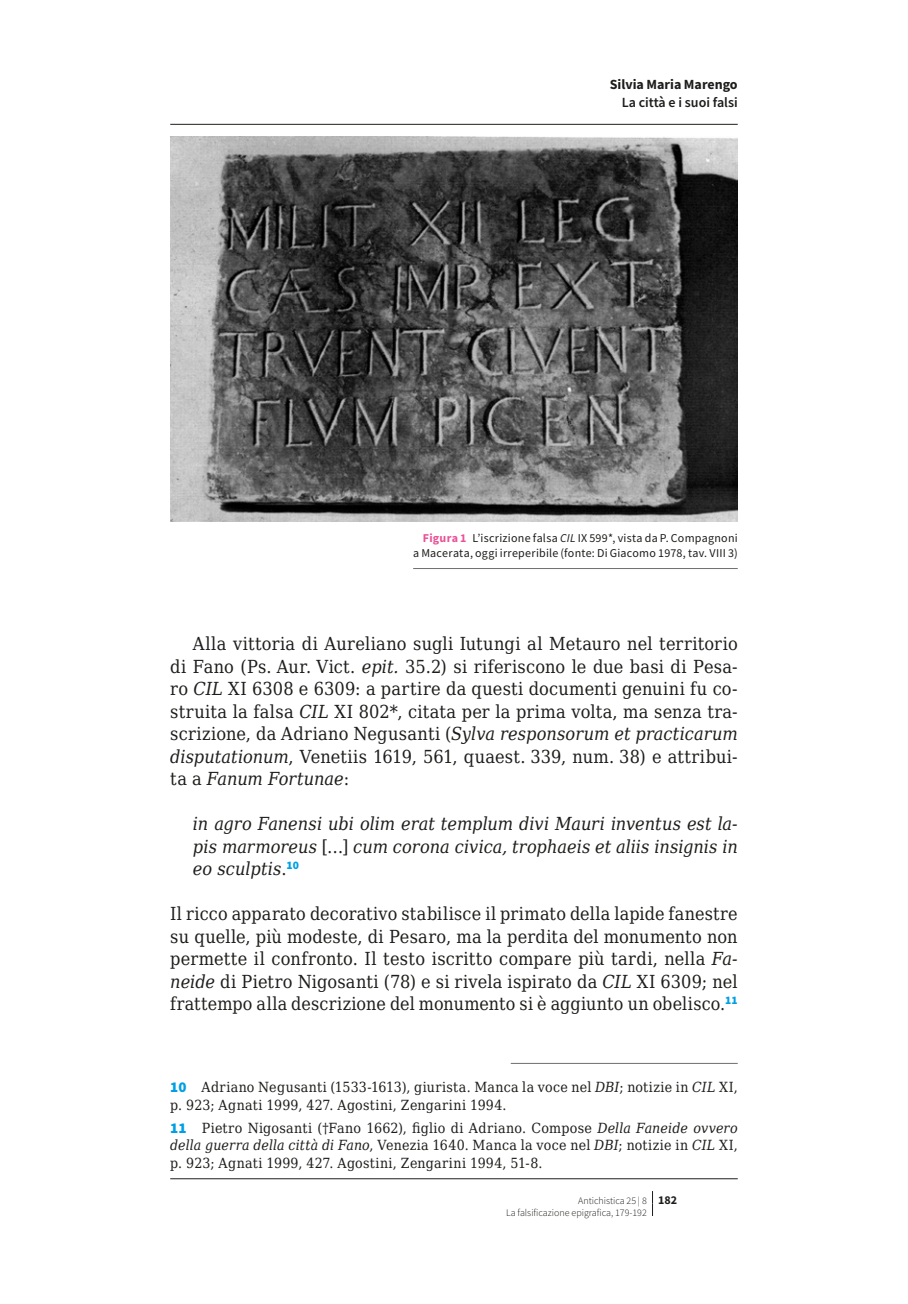
<style>
.page{position:relative;width:908px;height:1304px;background:#fff}
.page>*{position:absolute;margin:0;border:0;box-sizing:border-box;transform-origin:0 0}
.t1{font:18px/22.4px "DejaVu Serif Condensed";letter-spacing:.01em;color:#1d1d1b;text-align:justify}
.t2{font:italic 18px/22.4px "DejaVu Serif Condensed";color:#1d1d1b;text-align:justify}
.t3{font:14px/17.6px "DejaVu Serif Condensed";letter-spacing:.02em;color:#1d1d1b}
.t4{font:700 14px "Source Sans Pro";color:#1d1d1b}
.t5{font:600 14px "Source Sans Pro";color:#1d1d1b}
.t6{font:12px/15px "Source Sans Pro";letter-spacing:.02em;color:#1d1d1b;text-align:right}
.t7{font:300 10px/12.4px "Source Sans Pro";color:#1d1d1b}
.s1{font-weight:700;color:#ea5297}
.s2{font-style:italic}
.s3{font-style:normal}
.s4{font-family:"Source Sans Pro";font-weight:900;font-size:15px;color:#009fe3}
.s5{font-weight:700;font-size:12px}
</style>
<div class="page">
<svg style="left:652px;top:1191px;width:1px;height:25px"></svg>
<hr style="left:413px;top:568px;width:324px;height:1px;background:#706f6f">
<img style="left:170px;top:136px;width:567px;height:385px">
<hr style="left:510px;top:1063px;width:227px;height:1px;background:#706f6f">
<hr style="left:170px;top:124px;width:567px;height:1px;background:#1d1d1b">
<hr style="left:170px;top:1178px;width:567px;height:1px;background:#1d1d1b">
<p class="t4" style="left:609px;top:75px;width:129px">Silvia Maria Marengo</p>
<p class="t5" style="left:621px;top:94px;width:117px">La città e i suoi falsi</p>
<p class="t6" style="left:413px;top:531px;width:326px"><span class="s1">Figura 1</span> L’iscrizione falsa <span class="s2">CIL</span> IX 599*, vista da P. Compagnoni<br>a Macerata, oggi irreperibile (fonte: Di Giacomo 1978, tav. VIII 3)</p>
<p class="t1" style="left:170px;top:632px;width:568px;text-indent:23px">Alla vittoria di Aureliano sugli Iutungi al Metauro nel territorio di Fano (Ps. Aur. Vict. <span class="s2">epit.</span> 35.2) si riferiscono le due basi di Pesa&shy;ro <span class="s2">CIL</span> XI 6308 e 6309: a partire da questi documenti genuini fu co&shy;struita la falsa <span class="s2">CIL</span> XI 802*, citata per la prima volta, ma senza tra&shy;scrizione, da Adriano Negusanti (<span class="s2">Sylva responsorum et practicarum disputationum</span>, Venetiis 1619, 561, quaest. 339, num. 38) e attribui&shy;ta a <span class="s2">Fanum Fortunae</span>:</p>
<p class="t2" style="left:193px;top:812px;width:546px">in agro Fanensi ubi olim erat templum divi Mauri inventus est la&shy;pis marmoreus <span class="s3">[…]</span> cum corona civica, trophaeis et aliis insignis in eo sculptis<span class="s3">.</span><sup>10</sup></p>
<p class="t1" style="left:170px;top:902px;width:568px">Il ricco apparato decorativo stabilisce il primato della lapide fanestre su quelle, più modeste, di Pesaro, ma la perdita del monumento non permette il confronto. Il testo iscritto compare più tardi, nella <span class="s2">Fa&shy;neide</span> di Pietro Nigosanti (78) e si rivela ispirato da <span class="s2">CIL</span> XI 6309; nel frattempo alla descrizione del monumento si è aggiunto un obelisco.<sup>11</sup></p>
<p class="t3" style="left:170px;top:1078px;width:568px"><span class="s4">10</span> Adriano Negusanti (1533-1613), giurista. Manca la voce nel <span class="s2">DBI</span>; notizie in <span class="s2">CIL</span> XI, p. 923; Agnati 1999, 427. Agostini, Zengarini 1994.</p>
<p class="t3" style="left:170px;top:1119px;width:568px;text-align:justify"><span class="s4">11</span> Pietro Nigosanti (†Fano 1662), figlio di Adriano. Compose <span class="s2">Della Faneide ovvero della guerra della città di Fano</span>, Venezia 1640. Manca la voce nel <span class="s2">DBI</span>; notizie in <span class="s2">CIL</span> XI, p. 923; Agnati 1999, 427. Agostini, Zengarini 1994, 51-8.</p>
<p class="t7" style="left:506px;top:1194px;width:172px;text-indent:72px">Antichistica 25 | 8 <span class="s5">182<br></span>La falsificazione epigrafica, 179-192</p>
</div>
